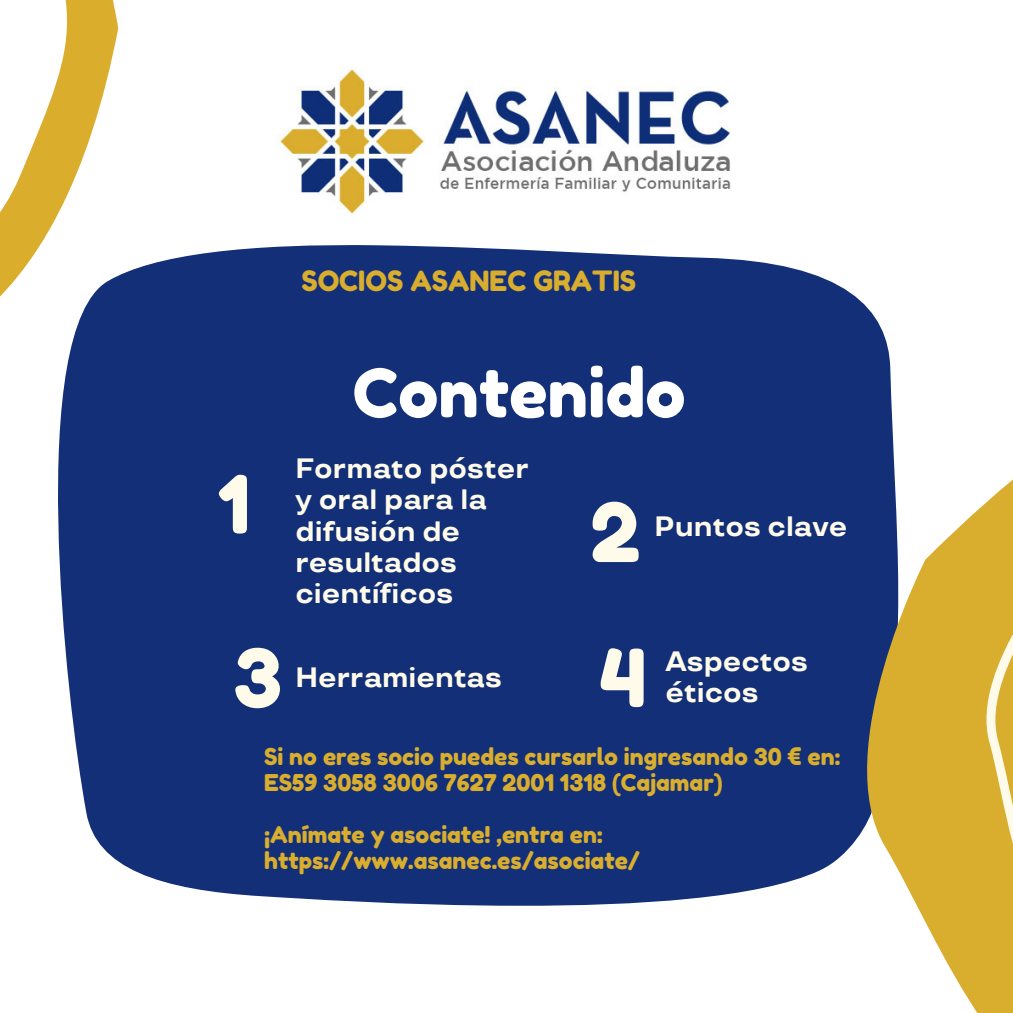
<style>
.page{position:relative;width:1013px;height:1013px;background:#fff}
.page>*{position:absolute;margin:0;border:0;box-sizing:border-box;transform-origin:0 0}
.t1{font:80.88px "Fredoka One";color:#fffbea}
.t2{font:79.88px "Fredoka One";color:#fffbea}
.t3{font:67px "Fredoka One";color:#fff}
.t4{font:700 27.88px/31.4px "TT Travels";color:#fffbea}
.t5{font:27.88px "Fredoka One";color:#d9ad2e}
.t6{font:23.12px "Fredoka One";color:#d9ad2e}
</style>
<div class="page">
<img style="left:277px;top:66px;width:454px;height:150px">
<div style="left:58px;top:245px;width:770px;height:661px;background:#122f77"></div>
<svg style="left:0;top:0;width:118px;height:406px"></svg>
<svg style="left:828px;top:280px;width:140px;height:718px"></svg>
<svg style="left:968px;top:480px;width:44px;height:532px;background:#ddb543"></svg>
<h3 class="t5" style="left:301px;top:264px;width:336px">SOCIOS ASANEC GRATIS</h3>
<p class="t2" style="left:218px;top:455px;width:34px">1</p>
<p class="t3" style="left:353px;top:352px;width:334px">Contenido</p>
<h2 class="t4" style="left:295px;top:453px;width:235px">Formato póster y oral para la difusión de resultados científicos</h2>
<p class="t1" style="left:590px;top:483px;width:51px">2</p>
<p class="t4" style="left:654px;top:512px;width:194px">Puntos clave</p>
<p class="t2" style="left:233px;top:629px;width:50px">3</p>
<h1 class="t4" style="left:295px;top:662px;width:208px">Herramientas</h1>
<h3 class="t2" style="left:599px;top:629px;width:49px">4</h3>
<h3 class="t4" style="left:665px;top:646px;width:144px">Aspectos éticos</h3>
<p class="t6" style="left:264px;top:742px;width:577px">Si no eres socio puedes cursarlo ingresando 30 € en:</p>
<h3 class="t6" style="left:264px;top:768px;width:460px">ES59 3058 3006 7627 2001 1318 (Cajamar)</h3>
<p class="t6" style="left:264px;top:820px;width:340px">¡Anímate y asociate! ,entra en:</p>
<p class="t6" style="left:264px;top:846px;width:377px">https://www.asanec.es/asociate/</p>
</div>
